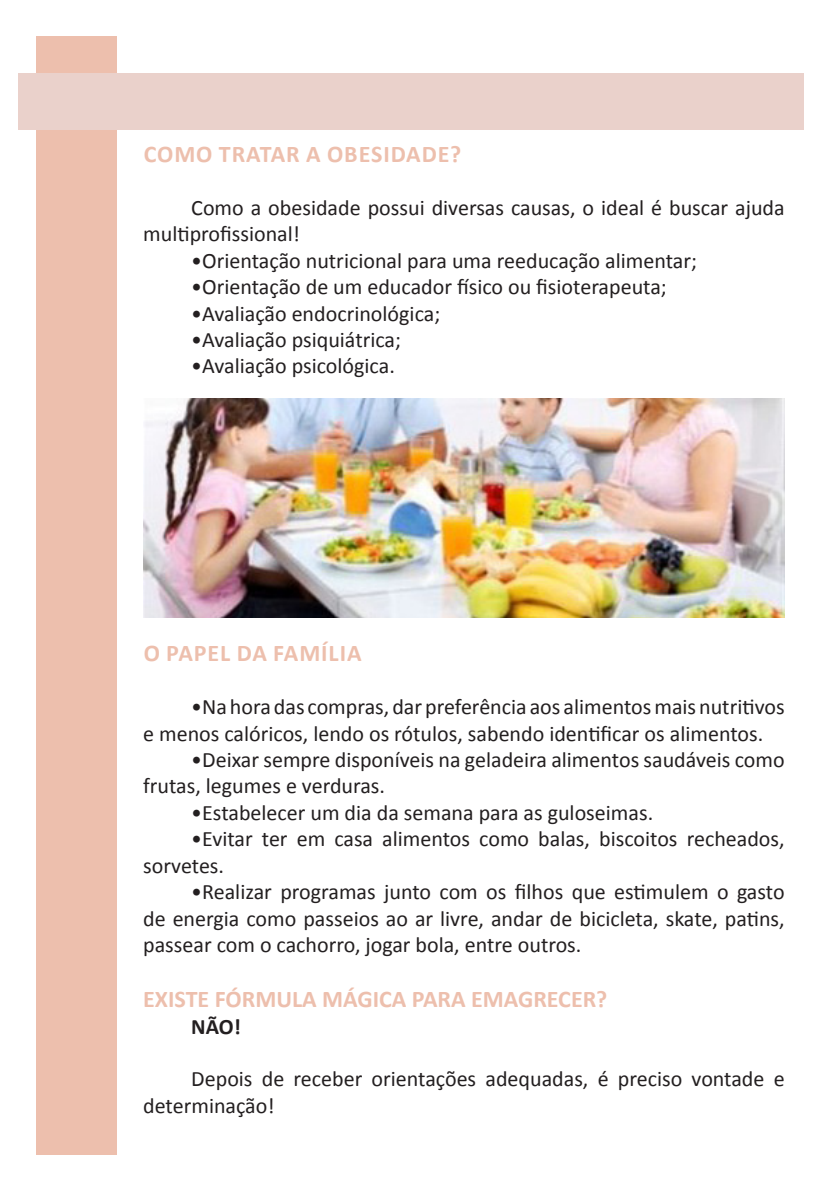
<style>
.page{position:relative;width:840px;height:1191px;background:#fff}
.page>*{position:absolute;margin:0;border:0;box-sizing:border-box;transform-origin:0 0}
.Titulo_Rosa{font:700 24px "Calibri";letter-spacing:.04em;color:#edbfad}
.Titulo_Rosa-2{font:700 24px "Calibri";color:#edbfad}
.Bolinha{font:22px/26.4px "Calibri";color:#231f20}
.Bolinha-2{font:700 22px "Calibri";color:#231f20}
</style>
<div class="page">
<div style="left:36px;top:36px;width:80px;height:1118px;background:#edbfad"></div>
<div style="left:18px;top:73px;width:785px;height:56px;background:#ead1cb"></div>
<img style="left:143px;top:398px;width:641px;height:219px">
<p class="Titulo_Rosa" style="left:144px;top:139px;width:319px">COMO TRATAR A OBESIDADE?</p>
<p class="Bolinha" style="left:143px;top:193px;width:642px;text-indent:48px">Como a obesidade possui diversas causas, o ideal é buscar ajuda multiprofissional!</p>
<p class="Bolinha" style="left:191px;top:246px;width:507px">•Orientação nutricional para uma reeducação alimentar;</p>
<p class="Bolinha" style="left:191px;top:272px;width:477px">•Orientação de um educador físico ou fisioterapeuta;</p>
<p class="Bolinha" style="left:191px;top:299px;width:250px">•Avaliação endocrinológica;</p>
<p class="Bolinha" style="left:191px;top:325px;width:211px">•Avaliação psiquiátrica;</p>
<p class="Bolinha" style="left:191px;top:352px;width:205px">•Avaliação psicológica.</p>
<p class="Titulo_Rosa" style="left:144px;top:638px;width:219px">O PAPEL DA FAMÍLIA</p>
<p class="Bolinha" style="left:143px;top:692px;width:642px;text-indent:48px">•Na hora das compras, dar preferência aos alimentos mais nutritivos e menos calóricos, lendo os rótulos, sabendo identificar os alimentos.</p>
<p class="Bolinha" style="left:143px;top:745px;width:642px;text-indent:48px">•Deixar sempre disponíveis na geladeira alimentos saudáveis como frutas, legumes e verduras.</p>
<p class="Bolinha" style="left:191px;top:798px;width:463px">•Estabelecer um dia da semana para as guloseimas.</p>
<p class="Bolinha" style="left:143px;top:824px;width:642px;text-indent:48px">•Evitar ter em casa alimentos como balas, biscoitos recheados, sorvetes.</p>
<p class="Bolinha" style="left:143px;top:877px;width:642px;text-align:justify;text-indent:48px">•Realizar programas junto com os filhos que estimulem o gasto de energia como passeios ao ar livre, andar de bicicleta, skate, patins, passear com o cachorro, jogar bola, entre outros.</p>
<p class="Titulo_Rosa-2" style="left:143px;top:983px;width:465px">EXISTE FÓRMULA MÁGICA PARA EMAGRECER?</p>
<p class="Bolinha-2" style="left:191px;top:1012px;width:51px">NÃO!</p>
<p class="Bolinha" style="left:143px;top:1064px;width:642px;text-indent:48px">Depois de receber orientações adequadas, é preciso vontade e determinação!</p>
</div>
